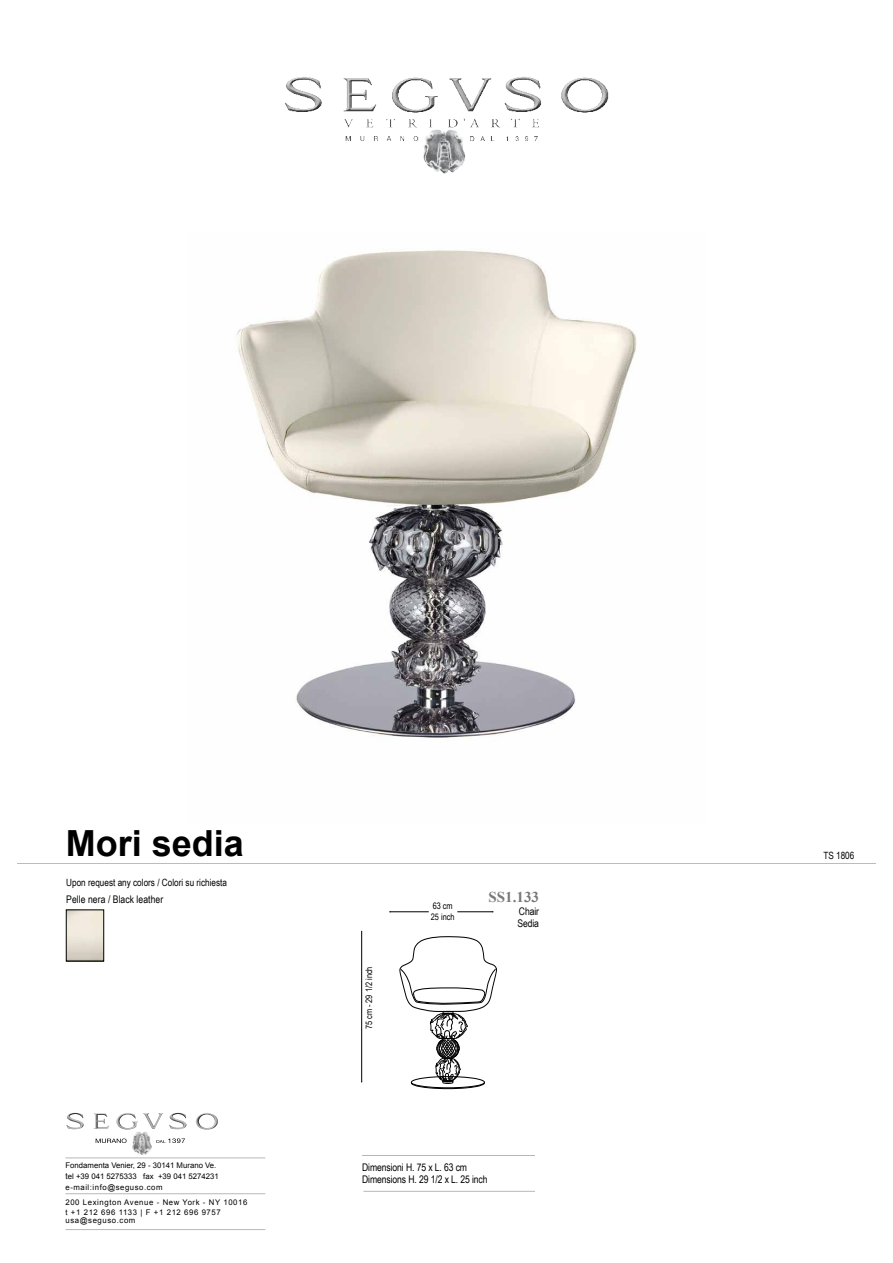
<style>
.page{position:relative;width:893px;height:1263px;background:#fff}
.page>*{position:absolute;margin:0;border:0;box-sizing:border-box;transform-origin:0 0}
.t1{font:700 36px "Arial";color:#000}
.t2{font:700 15px "Times New Roman";color:#797979}
.t3{font:10.5px/12px "Arial Narrow";letter-spacing:-.01em;color:#000}
.t4{font:10.05px "Arial Narrow";color:#000}
.t5{font:9px/10.8px "Arial Narrow";color:#000}
.t6{font:7.8px/11.1px "Arial";color:#000}
.t7{font:7.8px/10.1px "Arial";letter-spacing:.07em;color:#000}
.s1{font-size:8.4px}
</style>
<div class="page">
<hr style="left:17px;top:863px;width:859px;height:1px;background:#9d9d9c">
<img style="left:72px;top:1113px;width:139px;height:17px">
<img style="left:143px;top:1113px;width:20px;height:16px">
<img style="left:94px;top:1113px;width:15px;height:16px">
<img style="left:116px;top:1113px;width:22px;height:16px">
<img style="left:66px;top:1113px;width:18px;height:16px">
<img style="left:169px;top:1113px;width:17px;height:16px">
<img style="left:196px;top:1113px;width:22px;height:16px">
<svg style="left:96px;top:1138px;width:31px;height:5px"></svg>
<svg style="left:157px;top:1138px;width:28px;height:5px"></svg>
<img style="left:132px;top:1132px;width:20px;height:22px">
<hr style="left:65px;top:1193px;width:200px;height:1px;background:#9d9d9c">
<hr style="left:65px;top:1229px;width:200px;height:1px;background:#9d9d9c">
<hr style="left:65px;top:1158px;width:200px;height:1px;background:#9d9d9c">
<img style="left:285px;top:77px;width:323px;height:97px">
<hr style="left:362px;top:1155px;width:173px;height:1px;background:#9d9d9c">
<hr style="left:363px;top:1191px;width:172px;height:1px;background:#9d9d9c">
<hr style="left:457px;top:911px;width:36px;height:1px;background:#000">
<hr style="left:390px;top:911px;width:39px;height:1px;background:#000">
<hr style="left:361px;top:931px;width:1px;height:151px;background:#000">
<div style="left:66px;top:909px;width:38px;height:52px;border:1px solid #000"></div>
<svg style="left:399px;top:936px;width:98px;height:154px"></svg>
<img style="left:236px;top:250px;width:400px;height:488px">
<h1 class="t1" style="left:66px;top:820px;width:180px">Mori sedia</h1>
<p class="t4" style="left:66px;top:875px;width:162px">Upon request any colors / Colori su richiesta</p>
<h3 class="t3" style="left:66px;top:892px;width:99px">Pelle nera / Black leather</h3>
<p class="t6" style="left:65px;top:1159px;width:155px">Fondamenta Venier, 29 - 30141 Murano Ve. <span class="s1">t</span>el +39 041 5275333 fax +39 041 5274231 e-mail:info@seguso.com</p>
<p class="t7" style="left:65px;top:1197px;width:183px">200 Lexington Avenue - New York - NY 10016 t +1 212 696 1133 | F +1 212 696 9757</p>
<p class="t7" style="left:65px;top:1215px;width:71px">usa@seguso.com</p>
<p class="t5" style="left:363px;top:1029px;width:64px;rotate:-90deg">75 cm - 29 1/2 inch</p>
<p class="t5" style="left:431px;top:900px;width:25px">63 cm<br>25 inch</p>
<h2 class="t2" style="left:489px;top:887px;width:52px">SS1.133</h2>
<h3 class="t3" style="left:517px;top:905px;width:23px">Chair<br>Sedia</h3>
<h3 class="t3" style="left:362px;top:1161px;width:127px">Dimensioni H. 75 x L. 63 cm<br>Dimensions H. 29 1/2 x L. 25 inch</h3>
<p class="t4" style="left:823px;top:848px;width:32px">TS 1806</p>
</div>
